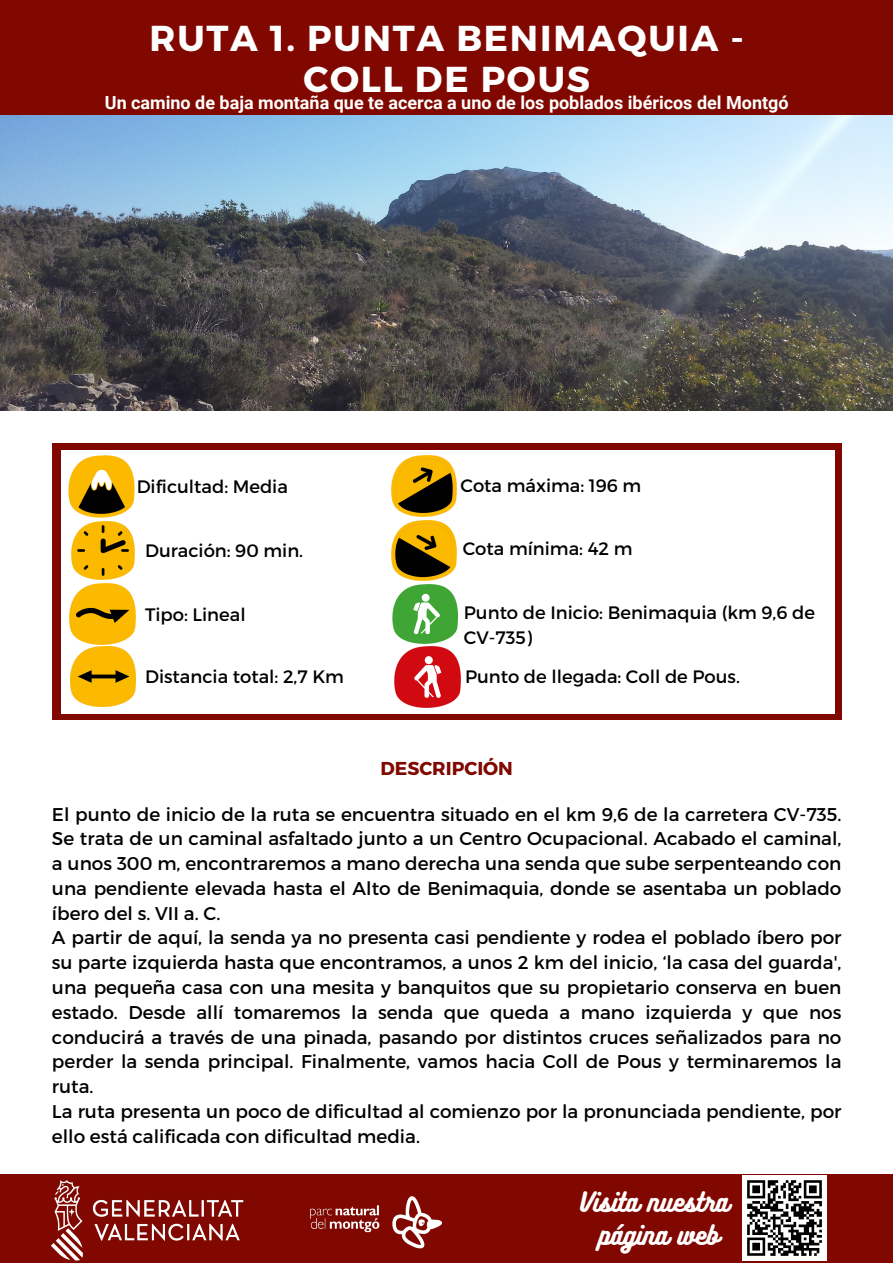
<style>
.page{position:relative;width:893px;height:1264px;background:#fff}
.page>*{position:absolute;margin:0;border:0;box-sizing:border-box;transform-origin:0 0}
.t1{font:700 36px/40.5px "Montserrat";letter-spacing:.05em;color:#fff;text-align:center}
.t2{font:24px/32.7px "Bukhari Script";color:#fff;text-align:center}
.t3{font:700 18.6px "Montserrat";color:#800800}
.t4{font:18.45px/24.8px "Montserrat";color:#000}
.t5{font:18px/24.5px "Montserrat";color:#000}
.t6{font:700 18px "Roboto";color:#fffffe}
</style>
<div class="page">
<img style="left:0;top:115px;width:892px;height:296px">
<div style="left:0;top:0;width:892px;height:115px;background:#800800"></div>
<div style="left:0;top:1174px;width:892px;height:88px;background:#800800"></div>
<div style="left:52px;top:443px;width:789px;height:277px;background:#800800"></div>
<div style="left:61px;top:450px;width:773px;height:263px;background:#fff"></div>
<img style="left:68px;top:455px;width:67px;height:62px">
<img style="left:70px;top:583px;width:65px;height:61px">
<img style="left:71px;top:521px;width:63px;height:58px">
<img style="left:391px;top:455px;width:66px;height:61px">
<img style="left:392px;top:520px;width:64px;height:60px">
<img style="left:393px;top:585px;width:64px;height:58px">
<img style="left:395px;top:646px;width:65px;height:61px">
<img style="left:70px;top:646px;width:66px;height:60px">
<img style="left:742px;top:1175px;width:84px;height:84px">
<img style="left:39px;top:1180px;width:424px;height:83px">
<p class="t1" style="left:149px;top:16px;width:596px">RUTA 1. PUNTA BENIMAQUIA -<br>COLL DE POUS</p>
<h2 class="t6" style="left:105px;top:92px;width:685px">Un camino de baja montaña que te acerca a uno de los poblados ibéricos del Montgó</h2>
<p class="t5" style="left:137px;top:473px;width:153px">Dificultad: Media</p>
<p class="t5" style="left:460px;top:472px;width:182px">Cota máxima: 196 m</p>
<p class="t5" style="left:145px;top:537px;width:159px">Duración: 90 min.</p>
<p class="t5" style="left:462px;top:536px;width:171px">Cota mínima: 42 m</p>
<p class="t5" style="left:145px;top:601px;width:102px">Tipo: Lineal</p>
<p class="t5" style="left:145px;top:663px;width:200px">Distancia total: 2,7 Km</p>
<p class="t5" style="left:464px;top:599px;width:352px">Punto de Inicio: Benimaquia (km 9,6 de<br>CV-735)</p>
<p class="t5" style="left:465px;top:663px;width:276px">Punto de llegada: Coll de Pous.</p>
<p class="t3" style="left:380px;top:755px;width:134px">DESCRIPCIÓN</p>
<p class="t4" style="left:52px;top:800px;width:791px">El punto de inicio de la ruta se encuentra situado en el km 9,6 de la carretera CV-735.<br>Se trata de un caminal asfaltado junto a un Centro Ocupacional. Acabado el caminal, a unos 300 m, encontraremos a mano derecha una senda que sube serpenteando con una pendiente elevada hasta el Alto de Benimaquia, donde se asentaba un poblado íbero del s. VII a. C.<br>A partir de aquí, la senda ya no presenta casi pendiente y rodea el poblado íbero por su parte izquierda hasta que encontramos, a unos 2 km del inicio, ‘la casa del guarda', una pequeña casa con una mesita y banquitos que su propietario conserva en buen estado. Desde allí tomaremos la senda que queda a mano izquierda y que nos conducirá a través de una pinada, pasando por distintos cruces señalizados para no perder la senda principal. Finalmente, vamos hacia Coll de Pous y terminaremos la ruta.<br>La ruta presenta un poco de dificultad al comienzo por la pronunciada pendiente, por ello está calificada con dificultad media.</p>
<p class="t2" style="left:579px;top:1184px;width:150px">Visita nuestra página web</p>
</div>
